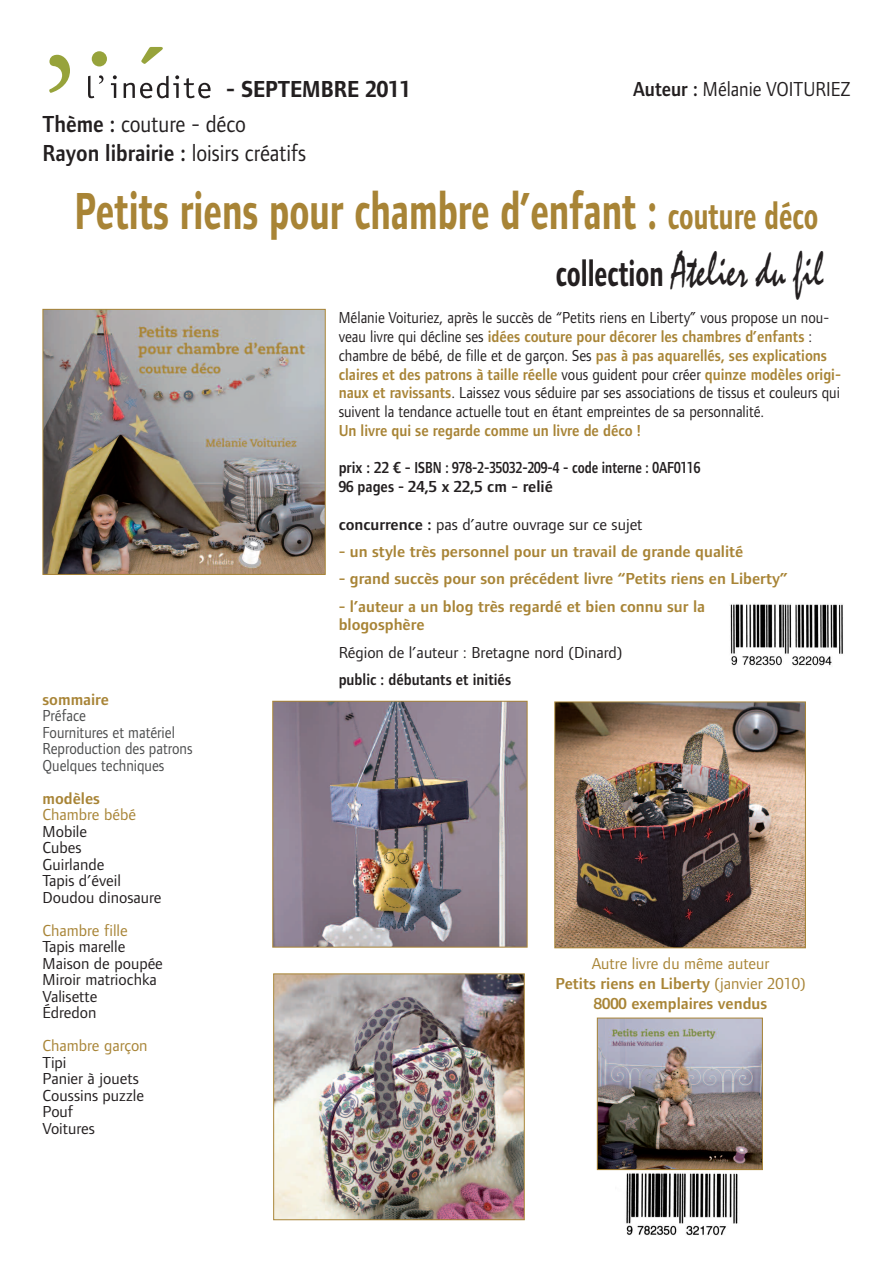
<style>
.page{position:relative;width:893px;height:1263px;background:#fff}
.page>*{position:absolute;margin:0;border:0;box-sizing:border-box;transform-origin:0 0}
.t1{font:700 54px "Foundry Form Sans";color:#a88436;scale:.68 1}
.t2{font:48px "Mistral";color:#231f20;scale:.68 1}
.t3{font:24px/28.8px "Foundry Form Sans";color:#231f20;scale:.9 1}
.t4{font:700 24px "Foundry Form Sans";color:#231f20;scale:.9 1}
.t5{font:21px "Foundry Form Sans";color:#231f20;scale:.9 1}
.t6{font:16.5px/18.8px "Foundry Form Sans";color:#231f20;scale:.9 1}
.t7{font:600 16.5px/20.1px "Foundry Form Sans";color:#a88436}
.t8{font:16.5px/16.5px "Foundry Form Sans";color:#231f20}
.t9{font:600 16.5px/18.8px "Foundry Form Sans";color:#231f20;scale:.9 1}
.t10{font:16.5px/16.5px "Foundry Form Sans";color:#4b4c4d;scale:.9 1}
.t11{font:600 16.5px "Foundry Form Sans";color:#a88436;scale:.9 1}
.t12{font:16.5px "Foundry Form Sans";color:#a88436}
.s1{font-weight:600}
.s2{font-size:39px}
.s3{font-family:"Foundry Form Sans";font-weight:700;font-size:37.5px}
.s4{font-weight:600;color:#a88436}
.s5{font-weight:400}
</style>
<div class="page">
<svg style="left:49px;top:55px;width:21px;height:38px"></svg>
<div style="left:92px;top:51px;width:15px;height:15px;background:#97a33b;border-radius:50%"></div>
<svg style="left:141px;top:47px;width:22px;height:17px"></svg>
<svg style="left:111px;top:75px;width:6px;height:23px"></svg>
<svg style="left:88px;top:75px;width:15px;height:23px"></svg>
<svg style="left:124px;top:75px;width:87px;height:23px"></svg>
<img style="left:45px;top:311px;width:279px;height:262px">
<div style="left:43px;top:309px;width:283px;height:266px;border:1px solid #a88436"></div>
<img style="left:730px;top:603px;width:113px;height:63px">
<img style="left:275px;top:975px;width:248px;height:243px">
<div style="left:273px;top:973px;width:252px;height:247px;border:1px solid #a88436"></div>
<img style="left:556px;top:703px;width:248px;height:243px">
<div style="left:554px;top:701px;width:252px;height:247px;border:1px solid #a88436"></div>
<img style="left:274px;top:703px;width:251px;height:242px">
<div style="left:272px;top:701px;width:255px;height:246px;border:1px solid #a88436"></div>
<img style="left:626px;top:1173px;width:112px;height:63px">
<img style="left:599px;top:1020px;width:162px;height:148px">
<div style="left:597px;top:1018px;width:166px;height:152px;border:1px solid #a88436"></div>
<h3 class="t4" style="left:226px;top:80px;width:207px">- SEPTEMBRE 2011</h3>
<p class="t5" style="left:633px;top:81px;width:243px"><span class="s1">Auteur :</span> Mélanie VOITURIEZ</p>
<h3 class="t3" style="left:43px;top:112px;width:294px"><span class="s1">Thème :</span> couture - déco<br><span class="s1">Rayon librairie :</span> loisirs créatifs</h3>
<h1 class="t1" style="left:75px;top:191px;width:1095px">Petits riens pour chambre d’enfant : <span class="s2">couture déco</span></h1>
<h2 class="t2" style="left:556px;top:251px;width:395px"><span class="s3">collection</span> Atelier du fil</h2>
<p class="t7" style="left:43px;top:690px;width:68px">sommaire</p>
<p class="t10" style="left:43px;top:709px;width:168px">Préface<br>Fournitures et matériel<br>Reproduction des patrons<br>Quelques techniques</p>
<p class="t7" style="left:43px;top:789px;width:59px">modèles</p>
<p class="t12" style="left:43px;top:808px;width:95px">Chambre bébé</p>
<p class="t8" style="left:43px;top:824px;width:121px">Mobile<br>Cubes<br>Guirlande<br>Tapis d’éveil<br>Doudou dinosaure</p>
<p class="t12" style="left:43px;top:924px;width:87px">Chambre fille</p>
<p class="t8" style="left:43px;top:940px;width:122px">Tapis marelle<br>Maison de poupée<br>Miroir matriochka<br>Valisette<br>Édredon</p>
<p class="t12" style="left:43px;top:1039px;width:107px">Chambre garçon</p>
<p class="t8" style="left:43px;top:1055px;width:103px">Tipi<br>Panier à jouets<br>Coussins puzzle<br>Pouf<br>Voitures</p>
<p class="t6" style="left:339px;top:310px;width:560px">Mélanie Voituriez, après le succès de “Petits riens en Liberty” vous propose un nou&shy;veau livre qui décline ses <span class="s4">idées couture pour décorer les chambres d’enfants</span> : chambre de bébé, de fille et de garçon. Ses <span class="s4">pas à pas aquarellés, ses explications claires et des patrons à taille réelle</span> vous guident pour créer <span class="s4">quinze modèles origi&shy;naux et ravissants</span>. Laissez vous séduire par ses associations de tissus et couleurs qui suivent la tendance actuelle tout en étant empreintes de sa personnalité.</p>
<p class="t11" style="left:339px;top:424px;width:337px">Un livre qui se regarde comme un livre de déco !</p>
<p class="t9" style="left:339px;top:460px;width:403px">prix : 22 ¤ - ISBN : 978-2-35032-209-4 - code interne : 0AF0116<br>96 pages - 24,5 x 22,5 cm - relié</p>
<p class="t8" style="left:339px;top:517px;width:305px"><span class="s1">concurrence :</span> pas d’autre ouvrage sur ce sujet</p>
<p class="t7" style="left:339px;top:543px;width:406px">- un style très personnel pour un travail de grande qualité</p>
<p class="t7" style="left:339px;top:570px;width:451px">- grand succès pour son précédent livre “Petits riens en Liberty”</p>
<p class="t7" style="left:339px;top:598px;width:368px;line-height:18.8px">- l’auteur a un blog très regardé et bien connu sur la blogosphère</p>
<p class="t8" style="left:339px;top:645px;width:285px">Région de l’auteur : Bretagne nord (Dinard)</p>
<p class="t9" style="left:339px;top:671px;width:193px">public : débutants et initiés</p>
<p class="t7" style="left:555px;top:954px;width:252px;text-align:center"><span class="s5">Autre livre du même auteur<br></span>Petits riens en Liberty <span class="s5">(janvier 2010)<br></span>8000 exemplaires vendus</p>
</div>
